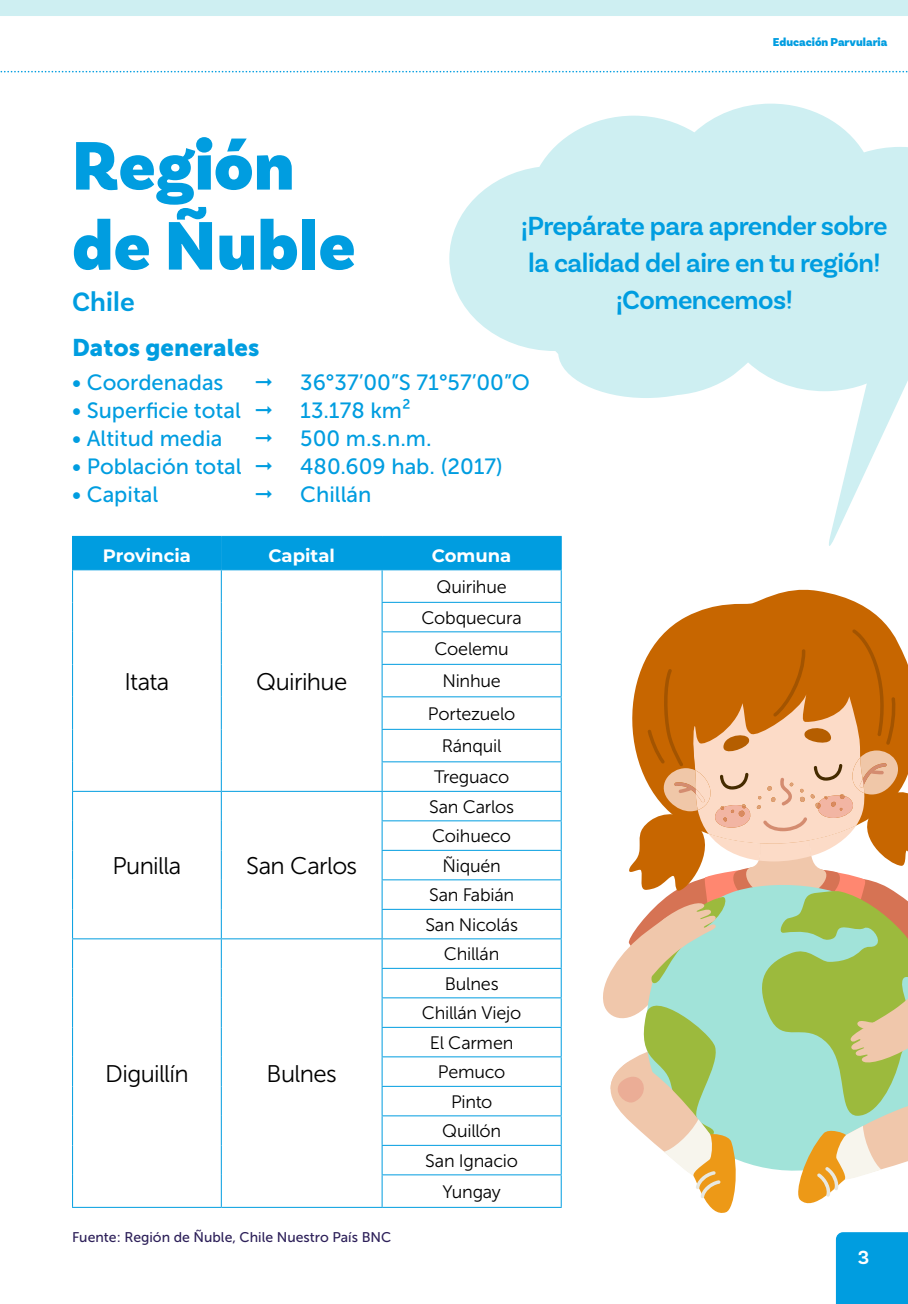
<style>
.page{position:relative;width:908px;height:1304px;background:#fff}
.page>*{position:absolute;margin:0;border:0;box-sizing:border-box;transform-origin:0 0}
.t1{font:900 72px/80px "Basic Sans";letter-spacing:.005em;color:#009de0}
.t2{font:600 28px "Basic Sans";letter-spacing:.005em;color:#009de0}
.t3{font:600 27.6px/36.8px "Basic Sans";letter-spacing:-.02em;color:#009de0;text-align:center}
.t4{font:24px "Museo Sans 300";letter-spacing:-.025em;color:#000}
.t5{font:24px "Museo Sans 900";color:#009de0}
.t6{font:22px "Museo Sans 500";color:#009de0}
.t7{font:600 20px "Basic Sans";color:#fff}
.t8{font:18px/29.6px "Museo Sans 300";letter-spacing:-.015em;color:#000;text-align:center}
.t9{font:700 18px "Montserrat";color:#fff}
.t10{font:14px "Museo Sans 500";color:#2d2059}
.t11{font:900 12px "Basic Sans";color:#009de0}
</style>
<div class="page">
<svg style="left:449px;top:104px;width:458px;height:294px;fill:#ceeff2"></svg>
<svg style="left:826px;top:220px;width:81px;height:326px"></svg>
<svg style="left:753px;top:589px;width:104px;height:14px"></svg>
<svg style="left:603px;top:603px;width:304px;height:610px"></svg>
<svg style="left:0;top:71px;width:908px;height:1px"></svg>
<div style="left:835px;top:1232px;width:72px;height:72px;background:#009de0"></div>
<div style="left:0;top:0;width:907px;height:16px;background:#ceeff2"></div>
<div style="left:72px;top:536px;width:149px;height:34px;background:#009de0"></div>
<div style="left:222px;top:537px;width:338px;height:32px;background:#009de0"></div>
<svg style="left:73px;top:570px;width:148px;height:637px"></svg>
<hr style="left:221px;top:537px;width:1px;height:32px;background:#009de0">
<hr style="left:221px;top:536px;width:161px;height:1px;background:#009de0">
<hr style="left:381px;top:537px;width:1px;height:32px;background:#009de0">
<hr style="left:382px;top:536px;width:179px;height:1px;background:#009de0">
<hr style="left:560px;top:537px;width:1px;height:32px;background:#009de0">
<hr style="left:72px;top:570px;width:1px;height:32px;background:#009de0">
<hr style="left:72px;top:602px;width:1px;height:30px;background:#009de0">
<hr style="left:72px;top:632px;width:1px;height:32px;background:#009de0">
<hr style="left:72px;top:664px;width:1px;height:33px;background:#009de0">
<hr style="left:72px;top:697px;width:1px;height:32px;background:#009de0">
<hr style="left:72px;top:729px;width:1px;height:33px;background:#009de0">
<hr style="left:221px;top:570px;width:1px;height:32px;background:#009de0">
<hr style="left:221px;top:602px;width:1px;height:30px;background:#009de0">
<hr style="left:221px;top:632px;width:1px;height:32px;background:#009de0">
<hr style="left:221px;top:664px;width:1px;height:33px;background:#009de0">
<hr style="left:221px;top:697px;width:1px;height:32px;background:#009de0">
<hr style="left:221px;top:729px;width:1px;height:33px;background:#009de0">
<hr style="left:221px;top:569px;width:161px;height:1px;background:#009de0">
<hr style="left:381px;top:570px;width:1px;height:32px;background:#009de0">
<hr style="left:382px;top:569px;width:179px;height:1px;background:#009de0">
<hr style="left:560px;top:570px;width:1px;height:32px;background:#009de0">
<svg style="left:381px;top:603px;width:1px;height:28px"></svg>
<hr style="left:381px;top:602px;width:180px;height:1px;background:#009de0">
<svg style="left:560px;top:603px;width:1px;height:28px"></svg>
<hr style="left:381px;top:632px;width:1px;height:32px;background:#009de0">
<hr style="left:381px;top:631px;width:180px;height:1px;background:#009de0">
<hr style="left:560px;top:632px;width:1px;height:32px;background:#009de0">
<hr style="left:381px;top:665px;width:1px;height:31px;background:#009de0">
<hr style="left:381px;top:664px;width:180px;height:1px;background:#009de0">
<hr style="left:560px;top:665px;width:1px;height:31px;background:#009de0">
<hr style="left:381px;top:697px;width:1px;height:32px;background:#009de0">
<hr style="left:381px;top:730px;width:1px;height:31px;background:#009de0">
<hr style="left:381px;top:696px;width:180px;height:1px;background:#009de0">
<hr style="left:560px;top:697px;width:1px;height:32px;background:#009de0">
<hr style="left:560px;top:730px;width:1px;height:31px;background:#009de0">
<hr style="left:381px;top:729px;width:180px;height:1px;background:#009de0">
<hr style="left:381px;top:761px;width:180px;height:1px;background:#009de0">
<svg style="left:72px;top:762px;width:1px;height:88px"></svg>
<hr style="left:72px;top:850px;width:1px;height:30px;background:#009de0">
<hr style="left:72px;top:791px;width:149px;height:1px;background:#009de0">
<svg style="left:221px;top:762px;width:1px;height:88px"></svg>
<hr style="left:221px;top:850px;width:1px;height:30px;background:#009de0">
<hr style="left:221px;top:791px;width:161px;height:1px;background:#009de0">
<hr style="left:382px;top:791px;width:179px;height:1px;background:#009de0">
<hr style="left:381px;top:820px;width:180px;height:1px;background:#009de0">
<hr style="left:381px;top:850px;width:180px;height:1px;background:#009de0">
<hr style="left:381px;top:879px;width:180px;height:1px;background:#009de0">
<hr style="left:381px;top:909px;width:180px;height:1px;background:#009de0">
<svg style="left:72px;top:880px;width:1px;height:88px"></svg>
<hr style="left:72px;top:968px;width:1px;height:30px;background:#009de0">
<svg style="left:72px;top:998px;width:1px;height:29px"></svg>
<hr style="left:72px;top:1027px;width:1px;height:30px;background:#009de0">
<svg style="left:72px;top:1057px;width:1px;height:29px"></svg>
<hr style="left:72px;top:1086px;width:1px;height:30px;background:#009de0">
<svg style="left:72px;top:1116px;width:1px;height:29px"></svg>
<hr style="left:72px;top:1145px;width:1px;height:30px;background:#009de0">
<hr style="left:72px;top:1175px;width:1px;height:32px;background:#009de0">
<hr style="left:72px;top:938px;width:149px;height:1px;background:#009de0">
<svg style="left:221px;top:880px;width:1px;height:88px"></svg>
<hr style="left:221px;top:968px;width:1px;height:30px;background:#009de0">
<svg style="left:221px;top:998px;width:1px;height:29px"></svg>
<hr style="left:221px;top:1027px;width:1px;height:30px;background:#009de0">
<svg style="left:221px;top:1057px;width:1px;height:29px"></svg>
<hr style="left:221px;top:1086px;width:1px;height:30px;background:#009de0">
<svg style="left:221px;top:1116px;width:1px;height:29px"></svg>
<hr style="left:221px;top:1145px;width:1px;height:30px;background:#009de0">
<hr style="left:221px;top:1175px;width:1px;height:32px;background:#009de0">
<hr style="left:221px;top:938px;width:161px;height:1px;background:#009de0">
<hr style="left:382px;top:938px;width:179px;height:1px;background:#009de0">
<hr style="left:381px;top:968px;width:180px;height:1px;background:#009de0">
<hr style="left:381px;top:997px;width:180px;height:1px;background:#009de0">
<hr style="left:381px;top:1027px;width:180px;height:1px;background:#009de0">
<hr style="left:381px;top:1056px;width:180px;height:1px;background:#009de0">
<hr style="left:381px;top:1086px;width:180px;height:1px;background:#009de0">
<hr style="left:72px;top:1207px;width:149px;height:1px;background:#009de0">
<hr style="left:221px;top:1207px;width:161px;height:1px;background:#009de0">
<svg style="left:381px;top:762px;width:1px;height:412px"></svg>
<hr style="left:381px;top:1175px;width:1px;height:32px;background:#009de0">
<hr style="left:381px;top:1115px;width:180px;height:1px;background:#009de0">
<svg style="left:560px;top:762px;width:1px;height:412px"></svg>
<hr style="left:560px;top:1175px;width:1px;height:32px;background:#009de0">
<hr style="left:381px;top:1145px;width:180px;height:1px;background:#009de0">
<hr style="left:381px;top:1174px;width:180px;height:1px;background:#009de0">
<hr style="left:382px;top:1207px;width:179px;height:1px;background:#009de0">
<p class="t11" style="left:772px;top:35px;width:116px">Educación Parvularia</p>
<h1 class="t1" style="left:72px;top:128px;width:285px">Región de Ñuble</h1>
<h2 class="t2" style="left:72px;top:285px;width:64px">Chile</h2>
<h3 class="t5" style="left:72px;top:334px;width:189px">Datos generales</h3>
<p class="t6" style="left:72px;top:370px;width:153px">• Coordenadas</p>
<p class="t6" style="left:254px;top:370px;width:277px">◻ 36°37’00”S 71°57’00”O</p>
<p class="t6" style="left:72px;top:398px;width:340px">• Superficie total ◻ 13.178 km²</p>
<p class="t6" style="left:72px;top:426px;width:152px">• Altitud media</p>
<p class="t6" style="left:254px;top:426px;width:179px">◻ 500 m.s.n.m.</p>
<p class="t6" style="left:72px;top:454px;width:432px">• Población total ◻ 480.609 hab. (2017)</p>
<p class="t6" style="left:72px;top:482px;width:88px">• Capital</p>
<p class="t6" style="left:254px;top:482px;width:119px">◻ Chillán</p>
<h3 class="t3" style="left:521px;top:208px;width:368px">¡Prepárate para aprender sobre la calidad del aire en tu región! ¡Comencemos!</h3>
<p class="t9" style="left:103px;top:542px;width:90px">Provincia</p>
<p class="t9" style="left:268px;top:542px;width:68px">Capital</p>
<p class="t9" style="left:431px;top:542px;width:81px">Comuna</p>
<h3 class="t4" style="left:124px;top:668px;width:46px">Itata</h3>
<h3 class="t4" style="left:256px;top:668px;width:93px">Quirihue</h3>
<h3 class="t4" style="left:112px;top:853px;width:70px">Punilla</h3>
<h3 class="t4" style="left:246px;top:853px;width:112px">San Carlos</h3>
<h3 class="t4" style="left:105px;top:1061px;width:85px">Diguillín</h3>
<h3 class="t4" style="left:266px;top:1061px;width:72px">Bulnes</h3>
<p class="t10" style="left:72px;top:1230px;width:320px">Fuente: Región de Ñuble, Chile Nuestro País BNC</p>
<p class="t8" style="left:421px;top:571px;width:102px;line-height:31.8px">Quirihue<br>Cobquecura<br>Coelemu<br>Ninhue<br>Portezuelo<br>Ránquil<br>Treguaco</p>
<p class="t8" style="left:425px;top:792px;width:94px">San Carlos<br>Coihueco<br>Ñiquén<br>San Fabián<br>San Nicolás</p>
<p class="t8" style="left:422px;top:939px;width:101px">Chillán<br>Bulnes<br>Chillán Viejo<br>El Carmen<br>Pemuco<br>Pinto<br>Quillón<br>San Ignacio<br>Yungay</p>
<p class="t7" style="left:857px;top:1245px;width:13px">3</p>
</div>
